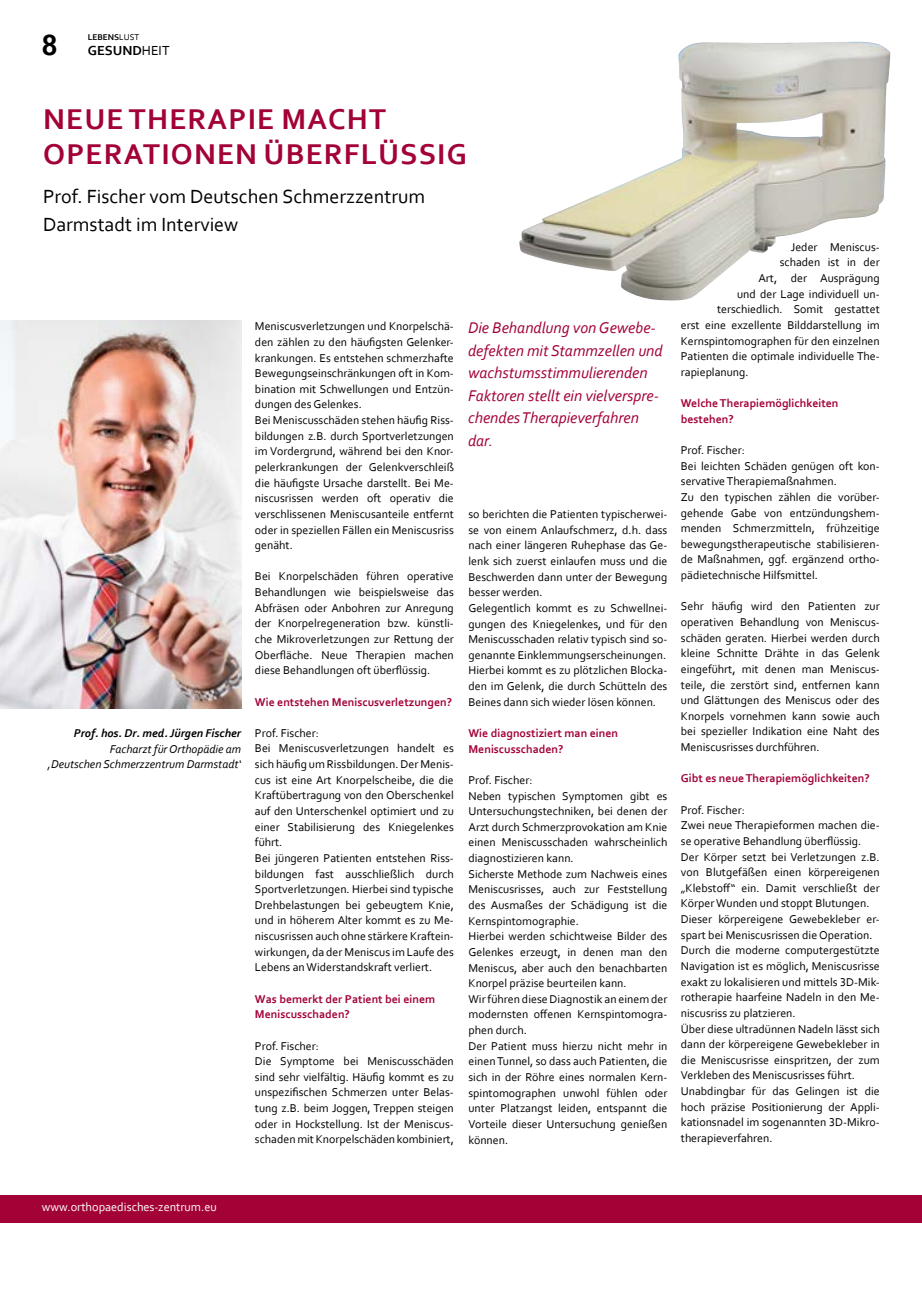
<style>
.page{position:relative;width:922px;height:1294px;background:#fff}
.page>*{position:absolute;margin:0;border:0;box-sizing:border-box;transform-origin:0 0}
.t1{font:700 30.62px "Corbel";color:#000}
.t2{font:700 30px/35px "Corbel";letter-spacing:.04em;color:#a20236}
.t3{font:20px/27.5px "Corbel";color:#000}
.t4{font:italic 16.25px/22.5px "Corbel";color:#a20236}
.t5{font:700 13.75px "Corbel";color:#000}
.t6{font:12.5px "Corbel";color:#fff}
.t7{font:11.88px/15.6px "Corbel";color:#000}
.t8{font:700 11.88px/15.6px "Corbel";color:#a20236}
.t9{font:italic 11.88px/15.6px "Corbel";color:#000;text-align:right}
.t10{font:italic 700 11.88px "Corbel";color:#000}
.t11{font:700 8.75px "Corbel";color:#000}
.s1{font-weight:400}
</style>
<div class="page">
<div style="left:0;top:1194px;width:921px;height:27px;background:#a20236"></div>
<img style="left:0;top:320px;width:241px;height:388px">
<img style="left:519px;top:42px;width:371px;height:259px">
<h1 class="t1" style="left:41px;top:26px;width:18px">8</h1>
<p class="t5" style="left:88px;top:41px;width:83px">GESUND<span class="s1">HEIT</span></p>
<p class="t11" style="left:88px;top:32px;width:53px">LEBENS<span class="s1">LUST</span></p>
<h2 class="t2" style="left:43px;top:100px;width:425px">NEUE THERAPIE MACHT<br>OPERATIONEN ÜBERFLÜSSIG</h2>
<h3 class="t3" style="left:43px;top:182px;width:383px">Prof. Fischer vom Deutschen Schmerzzentrum<br>Darmstadt im Interview</h3>
<p class="t10" style="left:74px;top:725px;width:169px">Prof. hos. Dr. med. Jürgen Fischer</p>
<p class="t9" style="left:48px;top:740px;width:195px">Facharzt für Orthopädie am<br>,Deutschen Schmerzzentrum Darmstadt‘</p>
<p class="t7" style="left:255px;top:318px;width:200px">Meniscusverletzungen und Knorpelschä&shy;den zählen zu den häufigsten Gelenker&shy;krankungen. Es entstehen schmerzhafte Bewegungseinschränkungen oft in Kom&shy;bination mit Schwellungen und Entzün&shy;dungen des Gelenkes.<br>Bei Meniscusschäden stehen häufig Riss&shy;bildungen z.B. durch Sportverletzungen im Vordergrund, während bei den Knor&shy;pelerkrankungen der Gelenkverschleiß die häufigste Ursache darstellt. Bei Me&shy;niscusrissen werden oft operativ die verschlissenen Meniscusanteile entfernt oder in speziellen Fällen ein Meniscusriss genäht.</p>
<p class="t7" style="left:255px;top:568px;width:200px;text-align:justify">Bei Knorpelschäden führen operative Behandlungen wie beispielsweise das Abfräsen oder Anbohren zur Anregung der Knorpelregeneration bzw. künstli&shy;che Mikroverletzungen zur Rettung der Oberfläche. Neue Therapien machen diese Behandlungen oft überflüssig.</p>
<p class="t8" style="left:255px;top:693px;width:198px">Wie entstehen Meniscusverletzungen?</p>
<p class="t7" style="left:255px;top:724px;width:200px">Prof. Fischer:<br>Bei Meniscusverletzungen handelt es sich häufig um Rissbildungen. Der Menis&shy;cus ist eine Art Knorpelscheibe, die die Kraftübertragung von den Oberschenkel auf den Unterschenkel optimiert und zu einer Stabilisierung des Kniegelenkes führt.<br>Bei jüngeren Patienten entstehen Riss&shy;bildungen fast ausschließlich durch Sportverletzungen. Hierbei sind typische Drehbelastungen bei gebeugtem Knie, und in höherem Alter kommt es zu Me&shy;niscusrissen auch ohne stärkere Kraftein&shy;wirkungen, da der Meniscus im Laufe des Lebens an Widerstandskraft verliert.</p>
<p class="t8" style="left:255px;top:990px;width:182px">Was bemerkt der Patient bei einem<br>Meniscusschaden?</p>
<p class="t7" style="left:255px;top:1037px;width:200px">Prof. Fischer:<br>Die Symptome bei Meniscusschäden sind sehr vielfältig. Häufig kommt es zu unspezifischen Schmerzen unter Belas&shy;tung z.B. beim Joggen, Treppen steigen oder in Hockstellung. Ist der Meniscus&shy;schaden mit Knorpelschäden kombiniert,</p>
<h3 class="t4" style="left:468px;top:316px;width:196px">Die Behandlung von Gewebe&shy;defekten mit Stammzellen und wachstumsstimmulierenden<br>Faktoren stellt ein vielverspre&shy;chendes Therapieverfahren dar.</h3>
<p class="t7" style="left:468px;top:506px;width:200px">so berichten die Patienten typischerwei&shy;se von einem Anlaufschmerz, d.h. dass nach einer längeren Ruhephase das Ge&shy;lenk sich zuerst einlaufen muss und die Beschwerden dann unter der Bewegung besser werden.<br>Gelegentlich kommt es zu Schwellnei&shy;gungen des Kniegelenkes, und für den Meniscusschaden relativ typisch sind so&shy;genannte Einklemmungserscheinungen.<br>Hierbei kommt es zu plötzlichen Blocka&shy;den im Gelenk, die durch Schütteln des Beines dann sich wieder lösen können.</p>
<p class="t8" style="left:468px;top:725px;width:151px">Wie diagnostiziert man einen<br>Meniscusschaden?</p>
<p class="t7" style="left:468px;top:771px;width:200px">Prof. Fischer:<br>Neben typischen Symptomen gibt es Untersuchungstechniken, bei denen der Arzt durch Schmerzprovokation am Knie einen Meniscusschaden wahrscheinlich diagnostizieren kann.<br>Sicherste Methode zum Nachweis eines Meniscusrisses, auch zur Feststellung des Ausmaßes der Schädigung ist die Kernspintomographie.<br>Hierbei werden schichtweise Bilder des Gelenkes erzeugt, in denen man den Meniscus, aber auch den benachbarten Knorpel präzise beurteilen kann.<br>Wir führen diese Diagnostik an einem der modernsten offenen Kernspintomogra&shy;phen durch.<br>Der Patient muss hierzu nicht mehr in einen Tunnel, so dass auch Patienten, die sich in der Röhre eines normalen Kern&shy;spintomographen unwohl fühlen oder unter Platzangst leiden, entspannt die Vorteile dieser Untersuchung genießen können.</p>
<p class="t7" style="left:790px;top:239px;width:90px">Jeder Meniscus-</p>
<p class="t7" style="left:779px;top:254px;width:102px">schaden ist in der</p>
<p class="t7" style="left:758px;top:270px;width:123px">Art, der Ausprägung</p>
<p class="t7" style="left:737px;top:285px;width:144px">und der Lage individuell un-</p>
<p class="t7" style="left:717px;top:301px;width:164px">terschiedlich. Somit gestattet</p>
<p class="t7" style="left:680px;top:317px;width:200px">erst eine exzellente Bilddarstellung im</p>
<p class="t7" style="left:680px;top:332px;width:200px">Kernspintomographen für den einzelnen</p>
<p class="t7" style="left:680px;top:348px;width:200px">Patienten die optimale individuelle The-</p>
<p class="t7" style="left:680px;top:364px;width:69px">rapieplanung.</p>
<p class="t8" style="left:680px;top:395px;width:159px">Welche Therapiemöglichkeiten bestehen?</p>
<p class="t7" style="left:680px;top:442px;width:200px">Prof. Fischer:<br>Bei leichten Schäden genügen oft kon&shy;servative Therapiemaßnahmen.<br>Zu den typischen zählen die vorüber&shy;gehende Gabe von entzündungshem&shy;menden Schmerzmitteln, frühzeitige bewegungstherapeutische stabilisieren&shy;de Maßnahmen, ggf. ergänzend ortho&shy;pädietechnische Hilfsmittel.</p>
<p class="t7" style="left:680px;top:598px;width:200px;text-align:justify">Sehr häufig wird den Patienten zur operativen Behandlung von Meniscus&shy;schäden geraten. Hierbei werden durch kleine Schnitte Drähte in das Gelenk eingeführt, mit denen man Meniscus&shy;teile, die zerstört sind, entfernen kann und Glättungen des Meniscus oder des Knorpels vornehmen kann sowie auch bei spezieller Indikation eine Naht des Meniscusrisses durchführen.</p>
<p class="t8" style="left:680px;top:770px;width:190px">Gibt es neue Therapiemöglichkeiten?</p>
<p class="t7" style="left:680px;top:801px;width:200px">Prof. Fischer:<br>Zwei neue Therapieformen machen die&shy;se operative Behandlung überflüssig.<br>Der Körper setzt bei Verletzungen z.B. von Blutgefäßen einen körpereigenen „Klebstoff“ ein. Damit verschließt der Körper Wunden und stoppt Blutungen.<br>Dieser körpereigene Gewebekleber er&shy;spart bei Meniscusrissen die Operation.<br>Durch die moderne computergestützte Navigation ist es möglich, Meniscusrisse exakt zu lokalisieren und mittels 3D-Mik&shy;rotherapie haarfeine Nadeln in den Me&shy;niscusriss zu platzieren.<br>Über diese ultradünnen Nadeln lässt sich dann der körpereigene Gewebekleber in die Meniscusrisse einspritzen, der zum Verkleben des Meniscusrisses führt.<br>Unabdingbar für das Gelingen ist die hoch präzise Positionierung der Appli&shy;kationsnadel im sogenannten 3D-Mikro&shy;therapieverfahren.</p>
<p class="t6" style="left:42px;top:1199px;width:177px">www.orthopaedisches-zentrum.eu</p>
</div>
